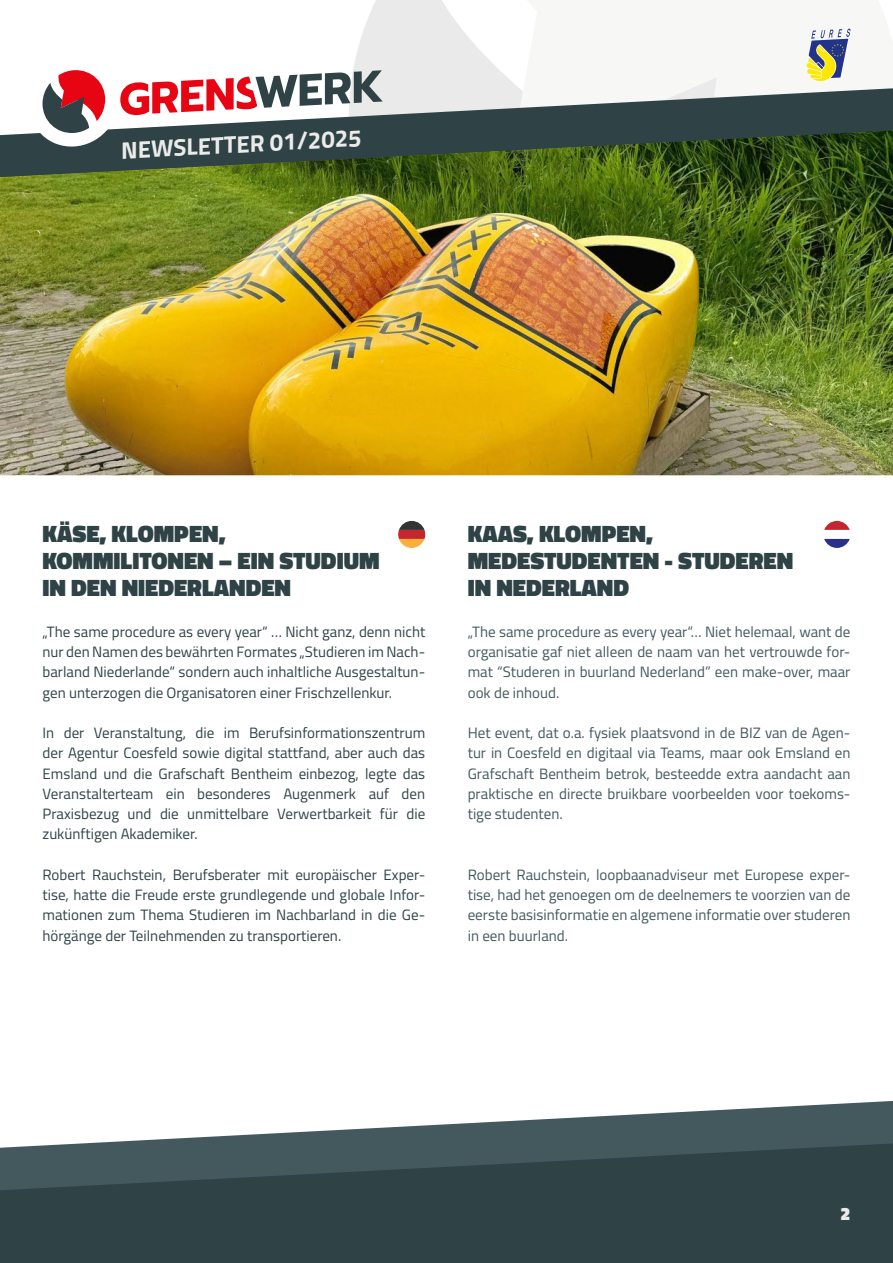
<style>
.page{position:relative;width:893px;height:1263px;background:#fff}
.page>*{position:absolute;margin:0;border:0;box-sizing:border-box;transform-origin:0 0}
.t1{font:900 24px/27px "Cairo";color:#2f4346}
.t2{font:700 24px "Cairo";color:#ebecea}
.t3{font:900 18px "Cairo";color:#ebecea}
.t4{font:15px/20.2px "Cairo";color:#2f4346;text-align:justify}
.t5{font:15px/20.2px "Cairo";color:#43595e;text-align:justify}
</style>
<div class="page">
<div style="left:0;top:1190px;width:893px;height:73px;background:#2f4346"></div>
<svg style="left:357px;top:0;width:360px;height:88px;fill:#f7f7f6"></svg>
<svg style="left:383px;top:88px;width:510px;height:42px;background:#6e7b7d"></svg>
<svg style="left:806px;top:29px;width:44px;height:53px"></svg>
<svg style="left:398px;top:521px;width:27px;height:27px"></svg>
<svg style="left:42px;top:54px;width:341px;height:76px"></svg>
<img style="left:0;top:130px;width:893px;height:345px">
<svg style="left:824px;top:521px;width:26px;height:27px"></svg>
<svg style="left:0;top:1101px;width:893px;height:89px;fill:#43595e"></svg>
<h1 class="t2" style="left:120px;top:131px;width:242px;rotate:-3deg">NEWSLETTER 01/2025</h1>
<h1 class="t1" style="left:43px;top:521px;width:339px">KÄSE, KLOMPEN,<br>KOMMILITONEN – EIN STUDIUM<br>IN DEN NIEDERLANDEN</h1>
<h1 class="t1" style="left:468px;top:521px;width:327px">KAAS, KLOMPEN,<br>MEDESTUDENTEN - STUDEREN<br>IN NEDERLAND</h1>
<p class="t4" style="left:43px;top:621px;width:384px">„The same procedure as every year“ … Nicht ganz, denn nicht nur den Namen des bewährten Formates „Studieren im Nach&shy;barland Niederlande“ sondern auch inhaltliche Ausgestaltun&shy;gen unterzogen die Organisatoren einer Frischzellenkur.</p>
<p class="t4" style="left:43px;top:723px;width:384px">In der Veranstaltung, die im Berufsinformationszentrum der Agentur Coesfeld sowie digital stattfand, aber auch das Emsland und die Grafschaft Bentheim einbezog, legte das Veranstalterteam ein besonderes Augenmerk auf den Praxisbezug und die unmittelbare Verwertbarkeit für die zukünftigen Akademiker.</p>
<p class="t4" style="left:43px;top:864px;width:384px">Robert Rauchstein, Berufsberater mit europäischer Exper&shy;tise, hatte die Freude erste grundlegende und globale Infor&shy;mationen zum Thema Studieren im Nachbarland in die Ge&shy;hörgänge der Teilnehmenden zu transportieren.</p>
<p class="t5" style="left:468px;top:621px;width:384px">„The same procedure as every year“… Niet helemaal, want de organisatie gaf niet alleen de naam van het vertrouwde for&shy;mat “Studeren in buurland Nederland” een make-over, maar ook de inhoud.</p>
<p class="t5" style="left:468px;top:723px;width:384px">Het event, dat o.a. fysiek plaatsvond in de BIZ van de Agen&shy;tur in Coesfeld en digitaal via Teams, maar ook Emsland en Grafschaft Bentheim betrok, besteedde extra aandacht aan praktische en directe bruikbare voorbeelden voor toekoms&shy;tige studenten.</p>
<p class="t5" style="left:468px;top:864px;width:384px">Robert Rauchstein, loopbaanadviseur met Europese exper&shy;tise, had het genoegen om de deelnemers te voorzien van de eerste basisinformatie en algemene informatie over studeren in een buurland.</p>
<p class="t3" style="left:840px;top:1199px;width:11px">2</p>
</div>
